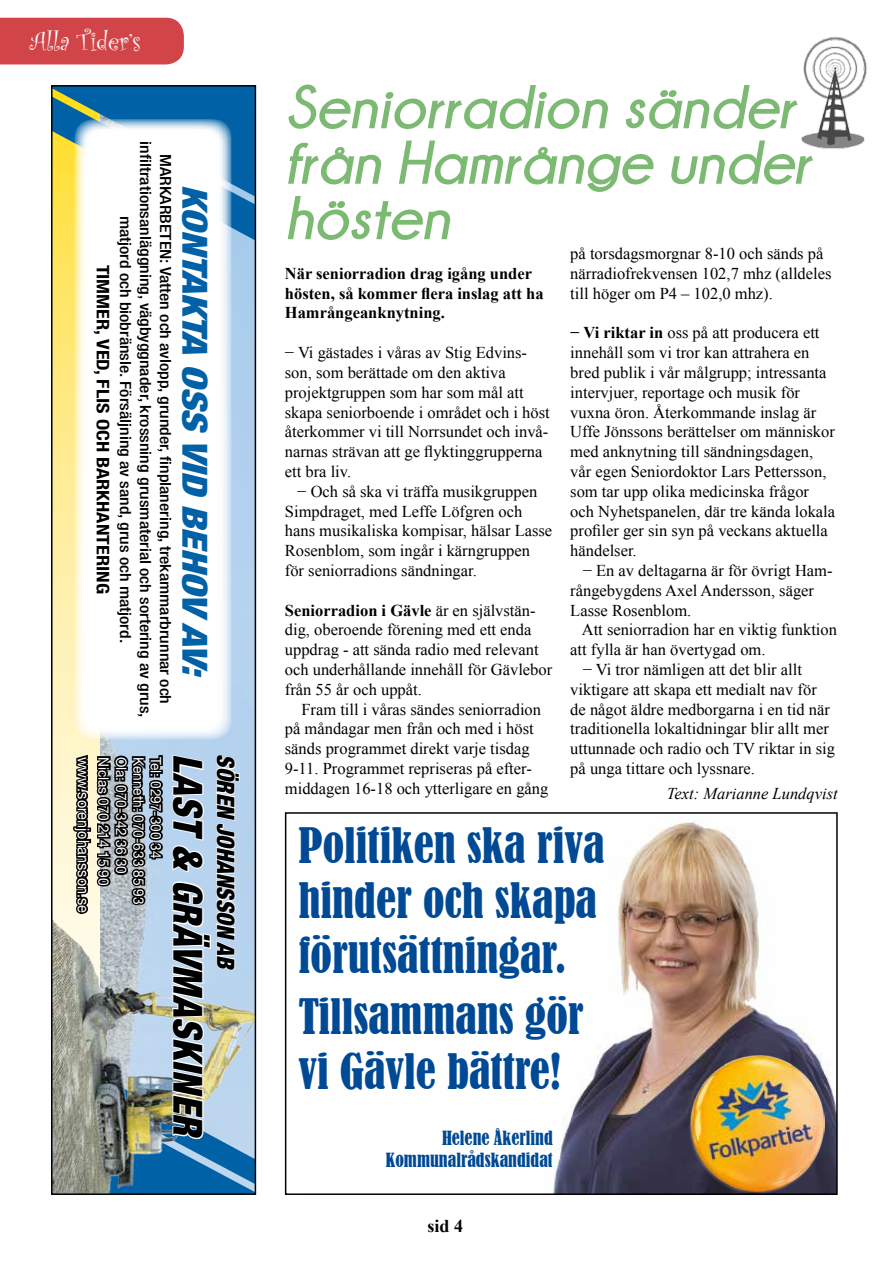
<style>
.page{position:relative;width:893px;height:1263px;background:#fff}
.page>*{position:absolute;margin:0;border:0;box-sizing:border-box;transform-origin:0 0}
.t1{font:italic 700 61.5px/55.5px "Champagne&Limousines";color:#7cb972}
.t2{font:condensed 45.9px/55.1px "Bernard";color:#004994}
.t3{font:italic 900 condensed 40.35px "Helvetica Neue LT Std";color:#000;scale:.94 1}
.t4{font:italic 900 condensed 34.8px "Helvetica Neue LT Std";color:#0061a7;scale:1.16 1}
.t5{font:27px "Curlz";color:#fff}
.t6{font:italic 900 condensed 24.15px "Helvetica Neue LT Std";color:#000;scale:.94 1}
.t7{font:condensed 18.3px/22px "Bernard";color:#004994;text-align:right}
.t8{font:700 18px "Times New Roman";color:#000}
.t9{font:700 condensed 17.4px "Helvetica Neue LT Std";color:#000;scale:1.16 1}
.t10{font:16.5px/19.8px "Times New Roman";color:#000}
.t11{font:700 16.5px/19.8px "Times New Roman";color:#000}
.t12{font:italic 16.5px "Times New Roman";color:#000}
.t13{font:16.2px "Helvetica Neue LT Std";color:#fff;scale:.89 1}
.t14{font:500 condensed 15.45px/20px "Helvetica Neue LT Std";color:#000;text-align:center;scale:1.16 1}
.t15{font:14.55px "Helvetica Neue LT Std";color:#fff;scale:.94 1}
.s1{font-weight:700}
</style>
<div class="page">
<img style="left:801px;top:36px;width:66px;height:113px">
<div style="left:0;top:18px;width:184px;height:46px;background:#d14549"></div>
<div style="left:72px;top:110px;width:183px;height:1084px;background:#b3d1ee"></div>
<svg style="left:54px;top:240px;width:45px;height:513px;background:#ffec98"></svg>
<svg style="left:54px;top:88px;width:199px;height:152px;background:#3a7f92"></svg>
<div style="left:75px;top:119px;width:157px;height:621px;background:#fff;border-radius:19px"></div>
<img style="left:54px;top:753px;width:203px;height:441px">
<div style="left:51px;top:85px;width:205px;height:1110px;border:2px solid #000"></div>
<img style="left:546px;top:820px;width:290px;height:373px">
<img style="left:688px;top:1055px;width:136px;height:138px">
<h3 class="t5" style="left:30px;top:22px;width:113px">Alla Tider’s</h3>
<p class="t14" style="left:176px;top:141px;width:498px;rotate:90deg">MARKARBETEN: Vatten och avlopp, grunder, finplanering, trekammarbrunnar och infiltrationsanläggning, vägbyggnader, krossning grusmaterial och sortering av grus, matjord och biobränsle. Försäljning av sand, grus och matjord.</p>
<p class="t9" style="left:114px;top:265px;width:285px;rotate:90deg">TIMMER, VED, FLIS OCH BARKHANTERING</p>
<h3 class="t4" style="left:216px;top:185px;width:426px;rotate:90deg">KontaKta oss vid behov av:</h3>
<p class="t13" style="left:93px;top:757px;width:177px;rotate:90deg">www.sorenjohansson.se</p>
<p class="t15" style="left:112px;top:757px;width:139px;rotate:90deg">Niclas 070 214 15 90</p>
<p class="t15" style="left:130px;top:757px;width:126px;rotate:90deg">Ola: 070-342 36 30</p>
<p class="t15" style="left:147px;top:757px;width:159px;rotate:90deg">Kenneth: 070-633 85 93</p>
<p class="t15" style="left:165px;top:757px;width:110px;rotate:90deg">Tel: 0297-300 34</p>
<h3 class="t6" style="left:241px;top:754px;width:231px;rotate:90deg">sören Johansson ab</h3>
<h3 class="t3" style="left:213px;top:754px;width:410px;rotate:90deg">Last &amp; GrÄvMasKiner</h3>
<h1 class="t1" style="left:285px;top:79px;width:527px">Seniorradion sänder från Hamrånge under hösten</h1>
<p class="t11" style="left:285px;top:263px;width:260px">När seniorradion drag igång under hösten, så kommer flera inslag att ha<br>Hamrångeanknytning.</p>
<p class="t10" style="left:285px;top:342px;width:266px">− Vi gästades i våras av Stig Edvins&shy;son, som berättade om den aktiva projektgruppen som har som mål att skapa seniorboende i området och i höst återkommer vi till Norrsundet och invå&shy;narnas strävan att ge flyktinggrupperna ett bra liv.</p>
<p class="t10" style="left:285px;top:481px;width:269px;text-indent:12px">− Och så ska vi träffa musikgruppen Simpdraget, med Leffe Löfgren och hans musikaliska kompisar, hälsar Lasse Rosenblom, som ingår i kärngruppen för seniorradions sändningar.</p>
<p class="t10" style="left:285px;top:600px;width:269px"><span class="s1">Seniorradion i Gävle</span> är en självstän&shy;dig, oberoende förening med ett enda uppdrag - att sända radio med relevant och underhållande innehåll för Gävlebor från 55 år och uppåt.</p>
<p class="t10" style="left:285px;top:699px;width:265px;text-indent:16px">Fram till i våras sändes seniorradion på måndagar men från och med i höst sänds programmet direkt varje tisdag 9-11. Programmet repriseras på efter&shy;middagen 16-18 och ytterligare en gång</p>
<p class="t10" style="left:570px;top:243px;width:263px">på torsdagsmorgnar 8-10 och sänds på närradiofrekvensen 102,7 mhz (alldeles till höger om P4 – 102,0 mhz).</p>
<p class="t10" style="left:570px;top:322px;width:266px"><span class="s1">− Vi riktar in</span> oss på att producera ett innehåll som vi tror kan attrahera en bred publik i vår målgrupp; intressanta intervjuer, reportage och musik för vuxna öron. Återkommande inslag är Uffe Jönssons berättelser om människor med anknytning till sändningsdagen, vår egen Seniordoktor Lars Pettersson, som tar upp olika medicinska frågor och Nyhetspanelen, där tre kända lokala profiler ger sin syn på veckans aktuella händelser.</p>
<p class="t10" style="left:570px;top:560px;width:264px;text-indent:12px">− En av deltagarna är för övrigt Ham&shy;rångebygdens Axel Andersson, säger<br>Lasse Rosenblom.</p>
<p class="t10" style="left:582px;top:619px;width:257px">Att seniorradion har en viktig funktion</p>
<p class="t10" style="left:570px;top:639px;width:197px">att fylla är han övertygad om.</p>
<p class="t10" style="left:583px;top:659px;width:221px">− Vi tror nämligen att det blir allt</p>
<p class="t10" style="left:570px;top:679px;width:248px">viktigare att skapa ett medialt nav för</p>
<p class="t10" style="left:570px;top:699px;width:261px">de något äldre medborgarna i en tid när</p>
<p class="t10" style="left:570px;top:718px;width:260px">traditionella lokaltidningar blir allt mer</p>
<p class="t10" style="left:570px;top:738px;width:266px">uttunnade och radio och TV riktar in sig</p>
<p class="t10" style="left:570px;top:758px;width:186px">på unga tittare och lyssnare.</p>
<p class="t12" style="left:667px;top:782px;width:172px">Text: Marianne Lundqvist</p>
<h2 class="t2" style="left:298px;top:818px;width:308px">Politiken ska riva hinder och skapa förutsättningar.</h2>
<h2 class="t2" style="left:298px;top:989px;width:287px">Tillsammans gör vi Gävle bättre!</h2>
<p class="t7" style="left:386px;top:1127px;width:169px">Helene Åkerlind<br>Kommunalrådskandidat</p>
<p class="t8" style="left:428px;top:1213px;width:37px">sid 4</p>
</div>
